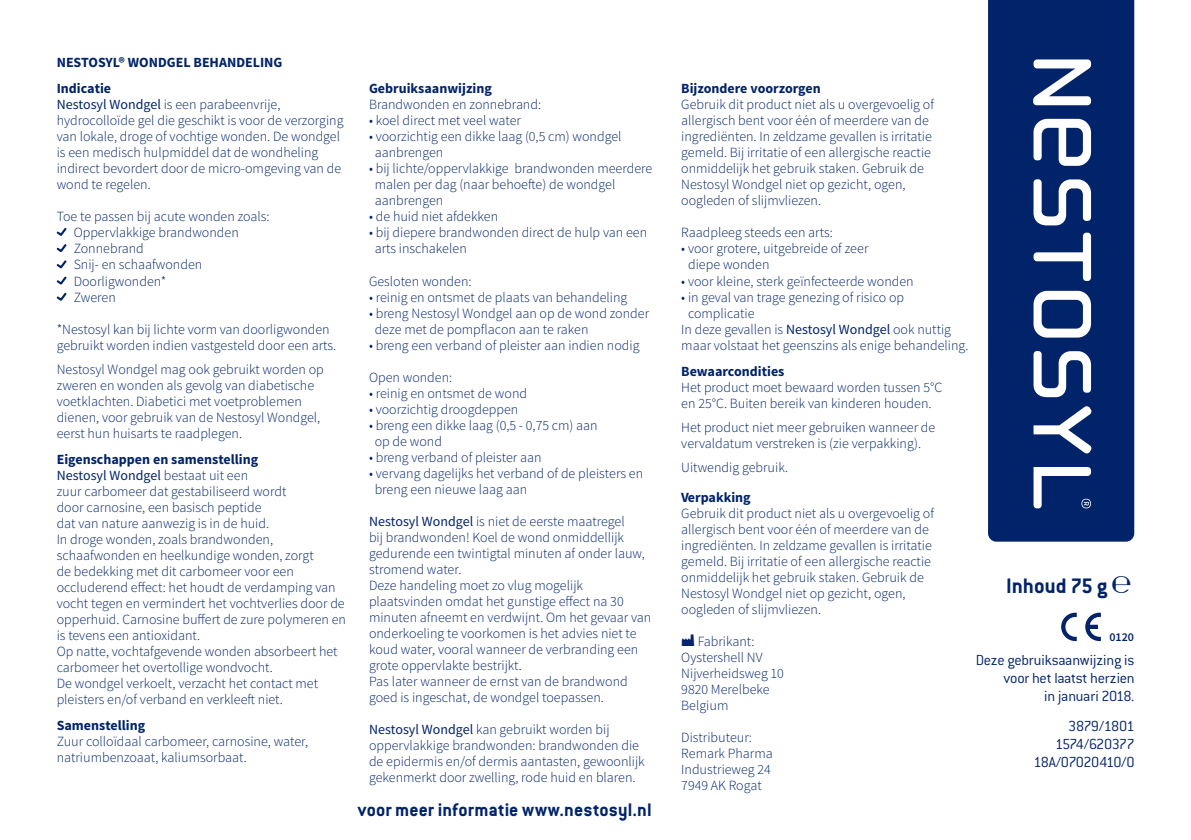
<style>
.page{position:relative;width:1191px;height:840px;background:#fff}
.page>*{position:absolute;margin:0;border:0;box-sizing:border-box;transform-origin:0 0}
.t1{font:700 23px "Conduit ITC";color:#002369}
.t2{font:700 20px "Conduit ITC";letter-spacing:.005em;color:#002369}
.t3{font:300 16px "Conduit ITC";letter-spacing:-.02em;color:#002369}
.t4{font:300 16px "Conduit ITC";color:#002369}
.t5{font:300 16px "Conduit ITC";letter-spacing:-.055em;color:#002369}
.t6{font:300 16px "Conduit ITC";letter-spacing:-.05em;color:#002369}
.Paragraph_Style_1{font:300 14px/16px "Source Sans Pro";color:#002369}
.Paragraph_Style_2{font:700 14px "Source Sans Pro";color:#002369}
.t7{font:600 12px "Source Sans Pro";color:#002369}
.s1{font-weight:400}
.s2{font-family:"Hun Euroe";font-weight:400}
</style>
<div class="page">
<div style="left:988px;top:0;width:146px;height:541px;background:#002369"></div>
<svg style="left:1033px;top:59px;width:58px;height:46px"></svg>
<svg style="left:1033px;top:179px;width:58px;height:46px"></svg>
<svg style="left:1033px;top:232px;width:58px;height:49px"></svg>
<svg style="left:1033px;top:291px;width:58px;height:46px"></svg>
<svg style="left:1033px;top:351px;width:58px;height:46px"></svg>
<svg style="left:1033px;top:466px;width:58px;height:42px"></svg>
<svg style="left:1033px;top:119px;width:58px;height:47px"></svg>
<svg style="left:1033px;top:406px;width:58px;height:47px"></svg>
<svg style="left:1061px;top:612px;width:15px;height:28px"></svg>
<svg style="left:1085px;top:612px;width:15px;height:28px"></svg>
<svg style="left:57px;top:228px;width:9px;height:8px"></svg>
<svg style="left:57px;top:244px;width:9px;height:8px"></svg>
<svg style="left:57px;top:260px;width:9px;height:8px"></svg>
<svg style="left:57px;top:276px;width:9px;height:8px"></svg>
<svg style="left:57px;top:292px;width:9px;height:9px"></svg>
<p class="Paragraph_Style_2" style="left:57px;top:54px;width:227px">NESTOSYL® WONDGEL BEHANDELING</p>
<p class="Paragraph_Style_2" style="left:57px;top:80px;width:56px">Indicatie</p>
<p class="Paragraph_Style_1" style="left:57px;top:97px;width:288px"><span class="s1">Nestosyl Wondgel</span> is een parabeenvrije, hydrocolloïde gel die geschikt is voor de verzorging van lokale, droge of vochtige wonden. De wondgel is een medisch hulpmiddel dat de wondheling indirect bevordert door de micro-omgeving van de wond te regelen.</p>
<p class="Paragraph_Style_1" style="left:57px;top:209px;width:214px">Toe te passen bij acute wonden zoals:</p>
<p class="Paragraph_Style_1" style="left:74px;top:225px;width:167px">Oppervlakkige brandwonden</p>
<p class="Paragraph_Style_1" style="left:74px;top:241px;width:72px">Zonnebrand</p>
<p class="Paragraph_Style_1" style="left:74px;top:257px;width:130px">Snij- en schaafwonden</p>
<p class="Paragraph_Style_1" style="left:74px;top:273px;width:94px">Doorligwonden*</p>
<p class="Paragraph_Style_1" style="left:74px;top:289px;width:44px">Zweren</p>
<p class="Paragraph_Style_1" style="left:57px;top:321px;width:281px">*Nestosyl kan bij lichte vorm van doorligwonden gebruikt worden indien vastgesteld door een arts.</p>
<p class="Paragraph_Style_1" style="left:57px;top:361px;width:269px">Nestosyl Wondgel mag ook gebruikt worden op zweren en wonden als gevolg van diabetische voetklachten. Diabetici met voetproblemen dienen, voor gebruik van de Nestosyl Wondgel, eerst hun huisarts te raadplegen.</p>
<p class="Paragraph_Style_2" style="left:57px;top:450px;width:203px">Eigenschappen en samenstelling</p>
<p class="Paragraph_Style_1" style="left:57px;top:467px;width:291px"><span class="s1">Nestosyl Wondgel</span> bestaat uit een<br>zuur carbomeer dat gestabiliseerd wordt<br>door carnosine, een basisch peptide<br>dat van nature aanwezig is in de huid.<br>In droge wonden, zoals brandwonden, schaafwonden en heelkundige wonden, zorgt<br>de bedekking met dit carbomeer voor een occluderend effect: het houdt de verdamping van vocht tegen en vermindert het vochtverlies door de opperhuid. Carnosine buffert de zure polymeren en is tevens een antioxidant.<br>Op natte, vochtafgevende wonden absorbeert het carbomeer het overtollige wondvocht.<br>De wondgel verkoelt, verzacht het contact met pleisters en/of verband en verkleeft niet.</p>
<p class="Paragraph_Style_2" style="left:57px;top:716px;width:90px">Samenstelling</p>
<p class="Paragraph_Style_1" style="left:57px;top:733px;width:253px">Zuur colloïdaal carbomeer, carnosine, water, natriumbenzoaat, kaliumsorbaat.</p>
<p class="Paragraph_Style_2" style="left:369px;top:80px;width:124px">Gebruiksaanwijzing</p>
<p class="Paragraph_Style_1" style="left:369px;top:97px;width:174px">Brandwonden en zonnebrand:</p>
<p class="Paragraph_Style_1" style="left:369px;top:113px;width:154px">• koel direct met veel water</p>
<p class="Paragraph_Style_1" style="left:375px;top:129px;width:248px;text-indent:-6px">• voorzichtig een dikke laag (0,5 cm) wondgel aanbrengen</p>
<p class="Paragraph_Style_1" style="left:375px;top:161px;width:279px;text-indent:-6px">• bij lichte/oppervlakkige brandwonden meerdere malen per dag (naar behoefte) de wondgel aanbrengen</p>
<p class="Paragraph_Style_1" style="left:369px;top:209px;width:131px">• de huid niet afdekken</p>
<p class="Paragraph_Style_1" style="left:375px;top:225px;width:274px;text-indent:-6px">• bij diepere brandwonden direct de hulp van een arts inschakelen</p>
<p class="Paragraph_Style_1" style="left:369px;top:273px;width:104px">Gesloten wonden:</p>
<p class="Paragraph_Style_1" style="left:369px;top:289px;width:260px">• reinig en ontsmet de plaats van behandeling</p>
<p class="Paragraph_Style_1" style="left:375px;top:305px;width:276px;text-indent:-6px">• breng Nestosyl Wondgel aan op de wond zonder deze met de pompflacon aan te raken</p>
<p class="Paragraph_Style_1" style="left:369px;top:337px;width:272px">• breng een verband of pleister aan indien nodig</p>
<p class="Paragraph_Style_1" style="left:369px;top:369px;width:85px">Open wonden:</p>
<p class="Paragraph_Style_1" style="left:369px;top:385px;width:160px">• reinig en ontsmet de wond</p>
<p class="Paragraph_Style_1" style="left:369px;top:401px;width:151px">• voorzichtig droogdeppen</p>
<p class="Paragraph_Style_1" style="left:375px;top:417px;width:224px;text-indent:-6px">• breng een dikke laag (0,5 - 0,75 cm) aan op de wond</p>
<p class="Paragraph_Style_1" style="left:369px;top:449px;width:174px">• breng verband of pleister aan</p>
<p class="Paragraph_Style_1" style="left:375px;top:465px;width:270px;text-indent:-6px">• vervang dagelijks het verband of de pleisters en breng een nieuwe laag aan</p>
<p class="Paragraph_Style_1" style="left:369px;top:513px;width:284px"><span class="s1">Nestosyl Wondgel</span> is niet de eerste maatregel<br>bij brandwonden! Koel de wond onmiddellijk gedurende een twintigtal minuten af onder lauw, stromend water.<br>Deze handeling moet zo vlug mogelijk plaatsvinden omdat het gunstige effect na 30 minuten afneemt en verdwijnt. Om het gevaar van onderkoeling te voorkomen is het advies niet te koud water, vooral wanneer de verbranding een grote oppervlakte bestrijkt.<br>Pas later wanneer de ernst van de brandwond goed is ingeschat, de wondgel toepassen.</p>
<p class="Paragraph_Style_1" style="left:369px;top:721px;width:277px"><span class="s1">Nestosyl Wondgel</span> kan gebruikt worden bij oppervlakkige brandwonden: brandwonden die de epidermis en/of dermis aantasten, gewoonlijk gekenmerkt door zwelling, rode huid en blaren.</p>
<p class="t2" style="left:358px;top:797px;width:295px">voor meer informatie www.nestosyl.nl</p>
<p class="Paragraph_Style_2" style="left:681px;top:80px;width:141px">Bijzondere voorzorgen</p>
<p class="Paragraph_Style_1" style="left:681px;top:97px;width:254px">Gebruik dit product niet als u overgevoelig of allergisch bent voor één of meerdere van de ingrediënten. In zeldzame gevallen is irritatie gemeld. Bij irritatie of een allergische reactie onmiddelijk het gebruik staken. Gebruik de Nestosyl Wondgel niet op gezicht, ogen, oogleden of slijmvliezen.</p>
<p class="Paragraph_Style_1" style="left:681px;top:225px;width:153px">Raadpleeg steeds een arts:</p>
<p class="Paragraph_Style_1" style="left:688px;top:241px;width:182px;text-indent:-7px">• voor grotere, uitgebreide of zeer diepe wonden</p>
<p class="Paragraph_Style_1" style="left:681px;top:273px;width:234px">• voor kleine, sterk geïnfecteerde wonden</p>
<p class="Paragraph_Style_1" style="left:688px;top:289px;width:218px;text-indent:-7px">• in geval van trage genezing of risico op complicatie</p>
<p class="Paragraph_Style_1" style="left:681px;top:321px;width:289px">In deze gevallen is <span class="s1">Nestosyl Wondgel</span> ook nuttig maar volstaat het geenszins als enige behandeling.</p>
<p class="Paragraph_Style_2" style="left:681px;top:362px;width:105px">Bewaarcondities</p>
<p class="Paragraph_Style_1" style="left:681px;top:379px;width:262px">Het product moet bewaard worden tussen 5°C en 25°C. Buiten bereik van kinderen houden.</p>
<p class="Paragraph_Style_1" style="left:681px;top:419px;width:256px">Het product niet meer gebruiken wanneer de vervaldatum verstreken is (zie verpakking).</p>
<p class="Paragraph_Style_1" style="left:681px;top:459px;width:108px">Uitwendig gebruik.</p>
<p class="Paragraph_Style_2" style="left:681px;top:488px;width:71px">Verpakking</p>
<p class="Paragraph_Style_1" style="left:681px;top:505px;width:254px">Gebruik dit product niet als u overgevoelig of allergisch bent voor één of meerdere van de ingrediënten. In zeldzame gevallen is irritatie gemeld. Bij irritatie of een allergische reactie onmiddelijk het gebruik staken. Gebruik de Nestosyl Wondgel niet op gezicht, ogen, oogleden of slijmvliezen.</p>
<p class="Paragraph_Style_1" style="left:698px;top:633px;width:58px">Fabrikant:</p>
<p class="Paragraph_Style_1" style="left:681px;top:649px;width:83px">Oystershell NV</p>
<p class="Paragraph_Style_1" style="left:681px;top:665px;width:104px">Nijverheidsweg 10</p>
<p class="Paragraph_Style_1" style="left:681px;top:681px;width:90px">9820 Merelbeke</p>
<p class="Paragraph_Style_1" style="left:681px;top:697px;width:49px">Belgium</p>
<p class="Paragraph_Style_1" style="left:681px;top:729px;width:72px">Distributeur:</p>
<p class="Paragraph_Style_1" style="left:681px;top:745px;width:93px">Remark Pharma</p>
<p class="Paragraph_Style_1" style="left:681px;top:761px;width:91px">Industrieweg 24</p>
<p class="Paragraph_Style_1" style="left:681px;top:777px;width:82px">7949 AK Rogat</p>
<p class="t1" style="left:1006px;top:571px;width:130px">Inhoud 75 g <span class="s2">e</span></p>
<p class="t7" style="left:1109px;top:629px;width:26px">0120</p>
<p class="t4" style="left:975px;top:651px;width:160px">Deze gebruiksaanwijzing is</p>
<p class="t3" style="left:1003px;top:669px;width:132px">voor het laatst herzien</p>
<p class="t3" style="left:1044px;top:687px;width:92px">in januari 2018.</p>
<p class="t6" style="left:1068px;top:716px;width:68px">3879/1801</p>
<p class="t5" style="left:1055px;top:734px;width:81px">1574/620377</p>
<p class="t3" style="left:1033px;top:752px;width:102px">18A/07020410/0</p>
</div>
